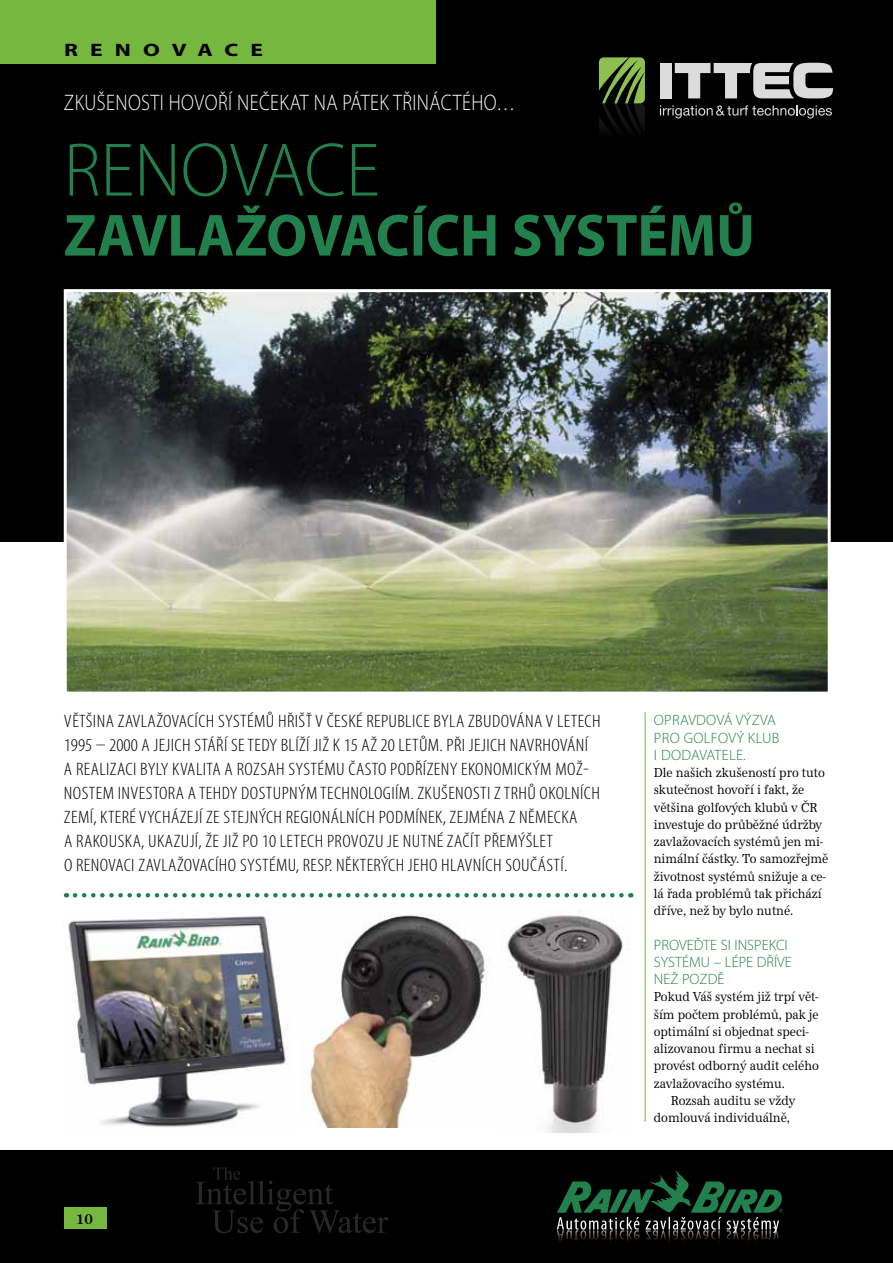
<style>
.page{position:relative;width:893px;height:1263px;background:#fff}
.page>*{position:absolute;margin:0;border:0;box-sizing:border-box;transform-origin:0 0}
.t1{font:300 76.5px "Myriad Pro";color:#22804d;scale:.95 1}
.t2{font:700 60px "Myriad Pro";color:#22804d;scale:.95 1}
.t3{font:300 22.5px "Myriad Pro";letter-spacing:.02em;color:#fff;scale:.85 1}
.t4{font:300 condensed 18px/24px "Myriad Pro";letter-spacing:.02em;color:#000;scale:1.1 1}
.t5{font:700 18px "Myriad Pro";letter-spacing:.52em;color:#000;scale:1.3 1}
.t6{font:300 15px/17.2px "Myriad Pro";color:#22804d}
.t7{font:300 15px/17.2px "Myriad Pro";letter-spacing:.02em;color:#22804d}
.t8{font:13.5px/17.2px "URW Antiqua TCE";color:#000;scale:.85 1}
.t9{font:700 13.5px "Century Old Style Std";color:#000;scale:.95 1}
</style>
<div class="page">
<div style="left:0;top:0;width:893px;height:541px;background:#000"></div>
<div style="left:0;top:1151px;width:893px;height:112px;background:#000"></div>
<hr style="left:645px;top:712px;width:1px;height:410px;background:#75b73f">
<img style="left:68px;top:916px;width:220px;height:212px">
<img style="left:507px;top:915px;width:122px;height:218px">
<img style="left:301px;top:914px;width:184px;height:214px">
<svg style="left:75px;top:893px;width:556px;height:4px"></svg>
<div style="left:0;top:0;width:436px;height:64px;background:#75b73f"></div>
<div style="left:64px;top:1208px;width:43px;height:21px;background:#75b73f"></div>
<img style="left:68px;top:293px;width:759px;height:398px">
<div style="left:64px;top:289px;width:767px;height:406px;border:3px solid #fff"></div>
<div style="left:660px;top:63px;width:12px;height:35px;background:#dcdcdc"></div>
<svg style="left:675px;top:63px;width:158px;height:35px"></svg>
<svg style="left:599px;top:57px;width:46px;height:73px"></svg>
<svg style="left:660px;top:105px;width:172px;height:13px"></svg>
<svg style="left:557px;top:1170px;width:226px;height:69px"></svg>
<svg style="left:196px;top:1167px;width:192px;height:66px"></svg>
<p class="t5" style="left:64px;top:38px;width:155px">RENOVACE</p>
<p class="t3" style="left:64px;top:89px;width:533px">ZKUŠENOSTI HOVOŘÍ NEČEKAT NA PÁTEK TŘINÁCTÉHO…</p>
<h1 class="t1" style="left:64px;top:124px;width:334px">RENOVACE</h1>
<h2 class="t2" style="left:64px;top:196px;width:729px">ZAVLAŽOVACÍCH SYSTÉMŮ</h2>
<p class="t4" style="left:64px;top:709px;width:490px">VĚTŠINA ZAVLAŽOVACÍCH SYSTÉMŮ HŘIŠŤ V ČESKÉ REPUBLICE BYLA ZBUDOVÁNA V LETECH 1995 – 2000 A JEJICH STÁŘÍ SE TEDY BLÍŽÍ JIŽ K 15 AŽ 20 LETŮM. PŘI JEJICH NAVRHOVÁNÍ A REALIZACI BYLY KVALITA A ROZSAH SYSTÉMU ČASTO PODŘÍZENY EKONOMICKÝM MOŽ-NOSTEM INVESTORA A TEHDY DOSTUPNÝM TECHNOLOGIÍM. ZKUŠENOSTI Z TRHŮ OKOLNÍCH ZEMÍ, KTERÉ VYCHÁZEJÍ ZE STEJNÝCH REGIONÁLNÍCH PODMÍNEK, ZEJMÉNA Z NĚMECKA<br>A RAKOUSKA, UKAZUJÍ, ŽE JIŽ PO 10 LETECH PROVOZU JE NUTNÉ ZAČÍT PŘEMÝŠLET<br>O RENOVACI ZAVLAŽOVACÍHO SYSTÉMU, RESP. NĚKTERÝCH JEHO HLAVNÍCH SOUČÁSTÍ.</p>
<p class="t7" style="left:654px;top:712px;width:127px">OPRAVDOVÁ VÝZVA<br>PRO GOLFOVÝ KLUB<br>I DODAVATELE.</p>
<p class="t8" style="left:654px;top:764px;width:207px">Dle našich zkušeností pro tuto skutečnost hovoří i fakt, že většina golfových klubů v ČR investuje do průběžné údržby zavlažovacích systémů jen mi&shy;nimální částky. To samozřejmě životnost systémů snižuje a ce&shy;lá řada problémů tak přichází dříve, než by bylo nutné.</p>
<p class="t6" style="left:654px;top:936px;width:140px">PROVEĎTE SI INSPEKCI<br>SYSTÉMU – LÉPE DŘÍVE<br>NEŽ POZDĚ</p>
<p class="t8" style="left:654px;top:988px;width:195px">Pokud Váš systém již trpí vět-</p>
<p class="t8" style="left:654px;top:1006px;width:195px">ším počtem problémů, pak je</p>
<p class="t8" style="left:654px;top:1023px;width:184px">optimální si objednat speci-</p>
<p class="t8" style="left:654px;top:1040px;width:191px">alizovanou firmu a nechat si</p>
<p class="t8" style="left:654px;top:1057px;width:196px">provést odborný audit celého</p>
<p class="t8" style="left:654px;top:1075px;width:156px">zavlažovacího systému.</p>
<p class="t8" style="left:671px;top:1092px;width:148px">Rozsah auditu se vždy</p>
<p class="t8" style="left:654px;top:1109px;width:162px">domlouvá individuálně,</p>
<p class="t9" style="left:76px;top:1210px;width:19px">10</p>
</div>
